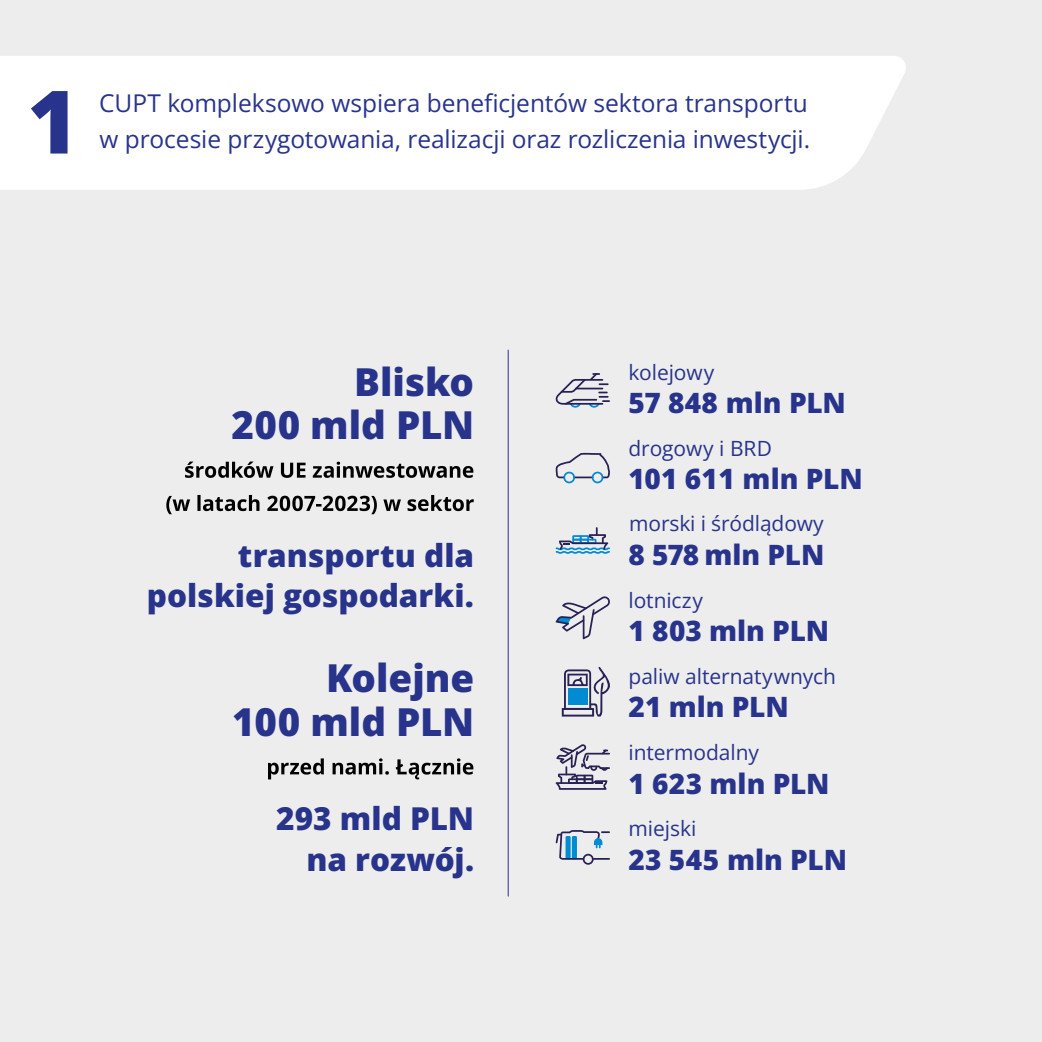
<style>
.page{position:relative;width:1042px;height:1042px;background:#ededed}
.page>*{position:absolute;margin:0;border:0;box-sizing:border-box;transform-origin:0 0}
.t1{font:800 87.5px "Open Sans";color:#28348b}
.t2{font:800 38.5px/43.8px "Open Sans";color:#28348b;text-align:right}
.t3{font:800 31.5px/40.2px "Open Sans";color:#28348b;text-align:right}
.t4{font:800 28px "Open Sans";color:#28348b}
.t5{font:24.5px "Open Sans";letter-spacing:-.005em;color:#28348b}
.t6{font:21px "Open Sans";letter-spacing:-.005em;color:#28348b}
</style>
<div class="page">
<div style="left:0;top:56px;width:906px;height:134px;background:#fff"></div>
<svg style="left:185px;top:461px;width:288px;height:17px"></svg>
<svg style="left:166px;top:495px;width:308px;height:19px"></svg>
<svg style="left:268px;top:758px;width:205px;height:21px"></svg>
<hr style="left:508px;top:350px;width:1px;height:546px;background:#28348b">
<svg style="left:555px;top:373px;width:55px;height:35px"></svg>
<svg style="left:555px;top:452px;width:55px;height:31px"></svg>
<svg style="left:556px;top:527px;width:54px;height:27px"></svg>
<svg style="left:556px;top:596px;width:54px;height:43px"></svg>
<svg style="left:555px;top:744px;width:55px;height:46px"></svg>
<svg style="left:555px;top:830px;width:55px;height:35px"></svg>
<svg style="left:562px;top:667px;width:48px;height:49px"></svg>
<h1 class="t1" style="left:27px;top:55px;width:53px">1</h1>
<p class="t5" style="left:99px;top:86px;width:710px">CUPT kompleksowo wspiera beneficjentów sektora transportu</p>
<p class="t5" style="left:99px;top:123px;width:712px">w procesie przygotowania, realizacji oraz rozliczenia inwestycji.</p>
<h2 class="t2" style="left:231px;top:358px;width:244px">Blisko<br>200 mld PLN</h2>
<p class="t3" style="left:147px;top:534px;width:329px">transportu dla polskiej gospodarki.</p>
<h2 class="t2" style="left:232px;top:655px;width:243px">Kolejne<br>100 mld PLN</h2>
<p class="t3" style="left:276px;top:797px;width:200px">293 mld PLN na rozwój.</p>
<p class="t6" style="left:628px;top:357px;width:87px">kolejowy</p>
<p class="t4" style="left:628px;top:381px;width:219px">57 848 mln PLN</p>
<p class="t6" style="left:628px;top:434px;width:145px">drogowy i BRD</p>
<p class="t4" style="left:628px;top:457px;width:236px">101 611 mln PLN</p>
<p class="t6" style="left:629px;top:509px;width:196px">morski i śródlądowy</p>
<p class="t4" style="left:628px;top:533px;width:197px">8 578 mln PLN</p>
<p class="t6" style="left:628px;top:586px;width:76px">lotniczy</p>
<p class="t4" style="left:628px;top:610px;width:202px">1 803 mln PLN</p>
<p class="t6" style="left:628px;top:662px;width:209px">paliw alternatywnych</p>
<p class="t4" style="left:628px;top:686px;width:162px">21 mln PLN</p>
<p class="t6" style="left:628px;top:738px;width:132px">intermodalny</p>
<p class="t4" style="left:628px;top:762px;width:203px">1 623 mln PLN</p>
<p class="t6" style="left:628px;top:814px;width:69px">miejski</p>
<p class="t4" style="left:628px;top:838px;width:220px">23 545 mln PLN</p>
</div>
